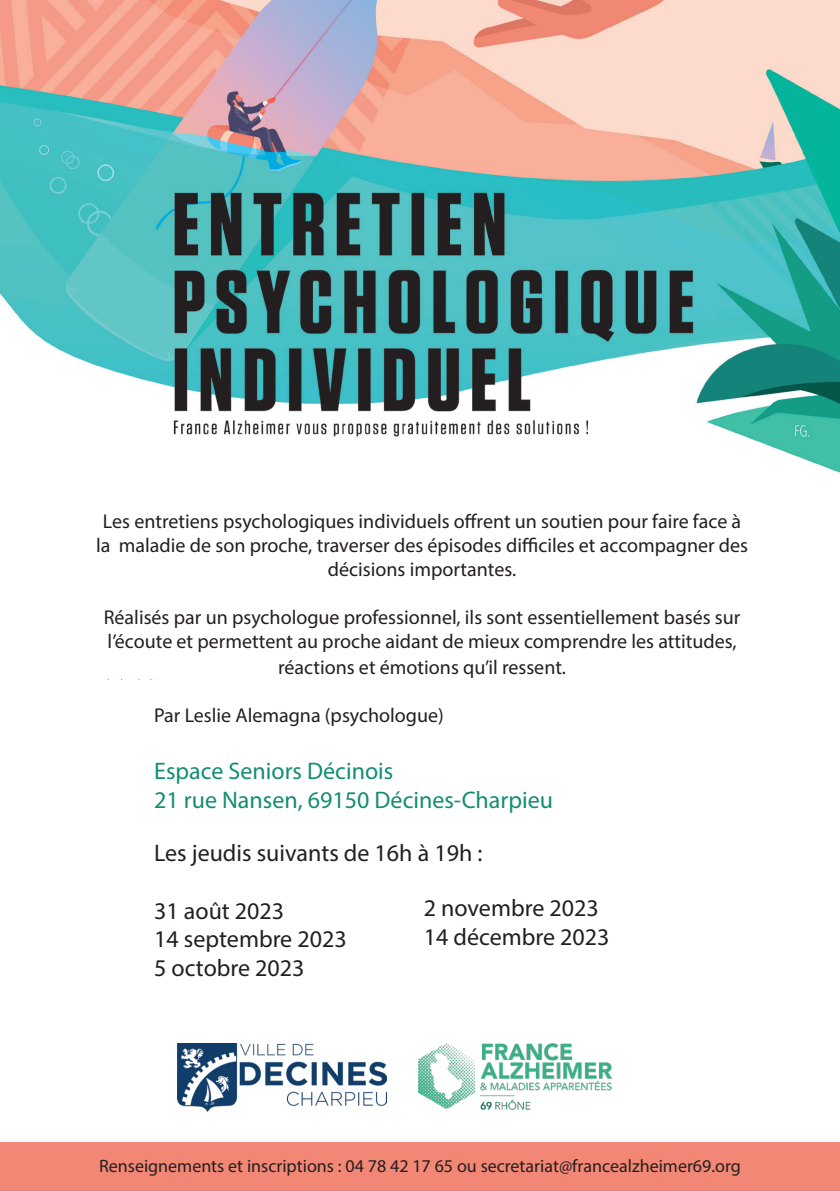
<style>
.page{position:relative;width:840px;height:1191px;background:#fff}
.page>*{position:absolute;margin:0;border:0;box-sizing:border-box;transform-origin:0 0}
.t1{font:24px "Myriad Pro";color:#231f20}
.t2{font:24px "Myriad Pro";color:#138d73}
.t3{font:20px/24px "Myriad Pro";color:#231f20;text-align:center}
.t4{font:18px "Myriad Pro";color:#231f20}
</style>
<div class="page">
<img style="left:0;top:0;width:839px;height:473px">
<div style="left:0;top:1142px;width:839px;height:49px;background:#f38776"></div>
<img style="left:418px;top:1043px;width:193px;height:67px">
<img style="left:177px;top:1043px;width:210px;height:68px">
<p class="t3" style="left:103px;top:508px;width:639px">Les entretiens psychologiques individuels offrent un soutien pour faire face à</p>
<p class="t3" style="left:96px;top:532px;width:653px">la maladie de son proche, traverser des épisodes difficiles et accompagner des décisions importantes.</p>
<p class="t3" style="left:104px;top:604px;width:637px;text-align:left">Réalisés par un psychologue professionnel, ils sont essentiellement basés sur l’écoute et permettent au proche aidant de mieux comprendre les attitudes,</p>
<p class="t3" style="left:278px;top:655px;width:289px">réactions et émotions qu’il ressent.</p>
<p class="t3" style="left:154px;top:702px;width:291px">Par Leslie Alemagna (psychologue)</p>
<p class="t2" style="left:154px;top:756px;width:240px">Espace Seniors Décinois</p>
<p class="t2" style="left:154px;top:785px;width:400px">21 rue Nansen, 69150 Décines-Charpieu</p>
<p class="t1" style="left:154px;top:838px;width:329px">Les jeudis suivants de 16h à 19h :</p>
<p class="t1" style="left:154px;top:895px;width:131px">31 août 2023</p>
<p class="t1" style="left:154px;top:924px;width:194px">14 septembre 2023</p>
<p class="t1" style="left:154px;top:953px;width:152px">5 octobre 2023</p>
<p class="t1" style="left:423px;top:893px;width:176px">2 novembre 2023</p>
<p class="t1" style="left:423px;top:922px;width:187px">14 décembre 2023</p>
<p class="t4" style="left:99px;top:1155px;width:642px">Renseignements et inscriptions : 04 78 42 17 65 ou secretariat@francealzheimer69.org</p>
</div>
